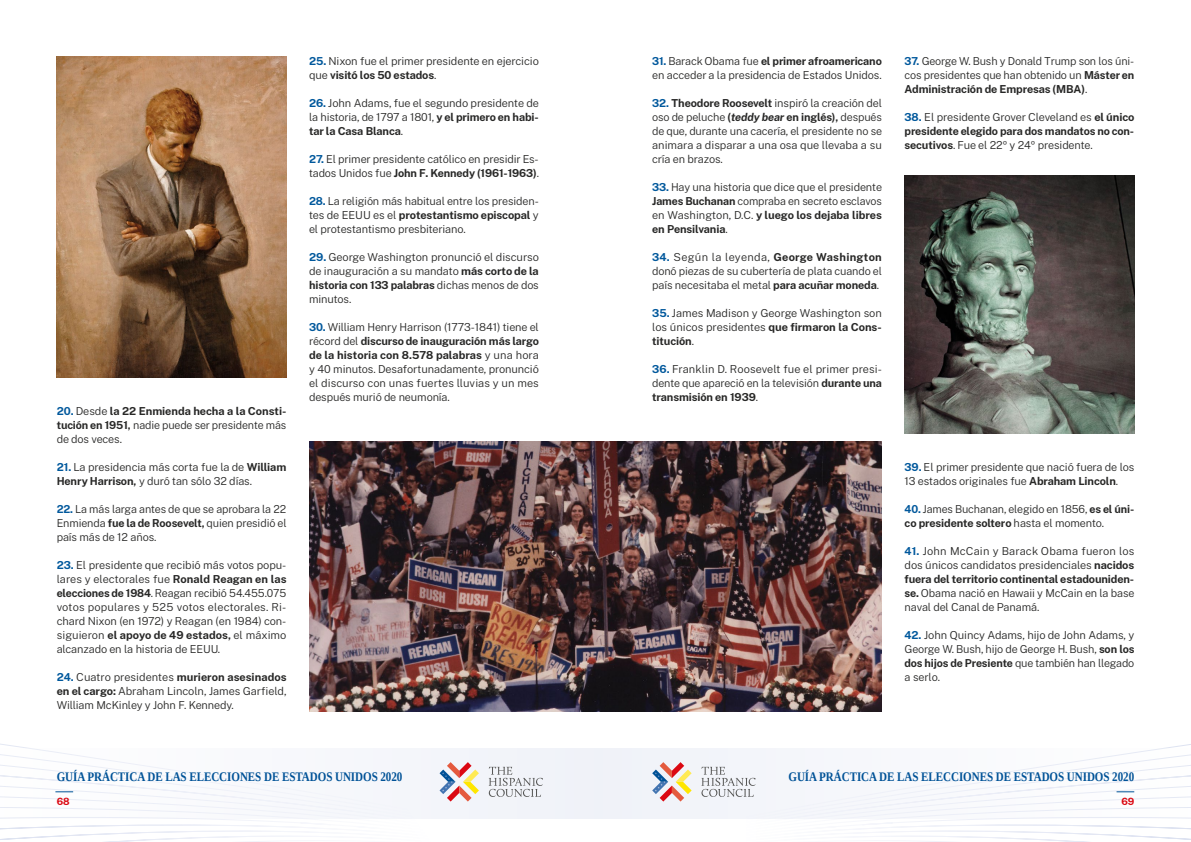
<style>
.page{position:relative;width:1191px;height:842px;background:#fff}
.page>*{position:absolute;margin:0;border:0;box-sizing:border-box;transform-origin:0 0}
.t1{font:700 13px "Liberation Serif";letter-spacing:-.005em;color:#005297;scale:.85 1}
.t2{font:300 11px/14px "Public Sans";letter-spacing:-.01em;color:#282827;text-align:justify}
.t3{font:700 11px/14px "Public Sans";letter-spacing:-.01em;color:#282827;text-align:justify}
.t4{font:700 10px "Public Sans";color:#db0812}
.s1{font-weight:700;color:#00589c}
.s2{font-weight:700}
.s3{font-weight:700;font-style:italic}
.s4{color:#00589c}
.s5{font-weight:300}
</style>
<div class="page">
<svg style="left:650px;top:744px;width:541px;height:98px"></svg>
<svg style="left:0;top:743px;width:650px;height:99px"></svg>
<div style="left:0;top:748px;width:1191px;height:70px;background:#f6f7fb"></div>
<svg style="left:489px;top:767px;width:54px;height:30px"></svg>
<svg style="left:439px;top:762px;width:40px;height:39px"></svg>
<svg style="left:701px;top:767px;width:54px;height:30px"></svg>
<svg style="left:652px;top:762px;width:39px;height:39px"></svg>
<svg style="left:1116px;top:791px;width:18px;height:1px"></svg>
<svg style="left:55px;top:791px;width:18px;height:1px"></svg>
<img style="left:57px;top:57px;width:229px;height:321px">
<img style="left:904px;top:176px;width:230px;height:258px">
<img style="left:309px;top:441px;width:573px;height:270px">
<p class="t2" style="left:57px;top:403px;width:231px"><span class="s1">20.</span> Desde <span class="s2">la 22 Enmienda hecha a la Consti&shy;tución en 1951,</span> nadie puede ser presidente más de dos veces.</p>
<p class="t2" style="left:57px;top:459px;width:231px"><span class="s1">21.</span> La presidencia más corta fue la de <span class="s2">William<br>Henry Harrison,</span> y duró tan sólo 32 días.</p>
<p class="t2" style="left:57px;top:501px;width:231px"><span class="s1">22.</span> La más larga antes de que se aprobara la 22<br>Enmienda <span class="s2">fue la de Roosevelt,</span> quien presidió el país más de 12 años.</p>
<p class="t2" style="left:57px;top:557px;width:231px"><span class="s1">23.</span> El presidente que recibió más votos popu&shy;lares y electorales fue <span class="s2">Ronald Reagan en las elecciones de 1984</span>. Reagan recibió 54.455.075 votos populares y 525 votos electorales. Ri&shy;chard Nixon (en 1972) y Reagan (en 1984) con&shy;siguieron <span class="s2">el apoyo de 49 estados,</span> el máximo alcanzado en la historia de EEUU.</p>
<p class="t2" style="left:57px;top:669px;width:231px"><span class="s1">24.</span> Cuatro presidentes <span class="s2">murieron asesinados en el cargo:</span> Abraham Lincoln, James Garfield, William McKinley y John F. Kennedy.</p>
<p class="t2" style="left:309px;top:54px;width:231px"><span class="s1">25.</span> Nixon fue el primer presidente en ejercicio que <span class="s2">visitó los 50 estados</span>.</p>
<p class="t2" style="left:309px;top:96px;width:231px"><span class="s1">26.</span> John Adams, fue el segundo presidente de la historia, de 1797 a 1801, <span class="s2">y el primero en habi&shy;tar la Casa Blanca</span>.</p>
<p class="t2" style="left:309px;top:152px;width:231px"><span class="s1">27.</span> El primer presidente católico en presidir Es&shy;tados Unidos fue <span class="s2">John F. Kennedy (1961-1963)</span>.</p>
<p class="t2" style="left:309px;top:194px;width:231px"><span class="s1">28.</span> La religión más habitual entre los presiden&shy;tes de EEUU es el <span class="s2">protestantismo episcopal</span> y el protestantismo presbiteriano.</p>
<p class="t2" style="left:309px;top:250px;width:231px"><span class="s1">29.</span> George Washington pronunció el discurso de inauguración a su mandato <span class="s2">más corto de la historia con 133 palabras</span> dichas menos de dos minutos.</p>
<p class="t2" style="left:309px;top:320px;width:231px"><span class="s1">30.</span> William Henry Harrison (1773-1841) tiene el récord del <span class="s2">discurso de inauguración más largo de la historia con 8.578 palabras</span> y una hora y 40 minutos. Desafortunadamente, pronunció el discurso con unas fuertes lluvias y un mes después murió de neumonía.</p>
<p class="t2" style="left:652px;top:54px;width:231px"><span class="s1">31.</span> Barack Obama fue <span class="s2">el primer afroamericano </span>en acceder a la presidencia de Estados Unidos.</p>
<p class="t2" style="left:652px;top:96px;width:231px"><span class="s1">32.</span> <span class="s2">Theodore Roosevelt</span> inspiró la creación del oso de peluche <span class="s2">(</span><span class="s3">teddy bear</span> <span class="s2">en inglés),</span> después de que, durante una cacería, el presidente no se animara a disparar a una osa que llevaba a su cría en brazos.</p>
<p class="t2" style="left:652px;top:180px;width:231px"><span class="s1">33.</span> Hay una historia que dice que el presidente <span class="s2">James Buchanan</span> compraba en secreto esclavos en Washington, D.C. <span class="s2">y luego los dejaba libres en Pensilvania</span>.</p>
<p class="t2" style="left:652px;top:250px;width:231px"><span class="s1">34.</span> Según la leyenda, <span class="s2">George Washington </span>donó piezas de su cubertería de plata cuando el país necesitaba el metal <span class="s2">para acuñar moneda</span>.</p>
<p class="t2" style="left:652px;top:306px;width:231px"><span class="s1">35.</span> James Madison y George Washington son los únicos presidentes <span class="s2">que firmaron la Cons&shy;titución</span>.</p>
<p class="t2" style="left:652px;top:362px;width:231px"><span class="s1">36.</span> Franklin D. Roosevelt fue el primer presi&shy;dente que apareció en la televisión <span class="s2">durante una transmisión en 1939</span>.</p>
<p class="t2" style="left:904px;top:54px;width:231px"><span class="s1">37.</span> George W. Bush y Donald Trump son los úni&shy;cos presidentes que han obtenido un <span class="s2">Máster en Administración de Empresas (MBA)</span>.</p>
<p class="t3" style="left:904px;top:110px;width:231px"><span class="s4">38.</span> <span class="s5">El presidente Grover Cleveland es</span> el único presidente elegido para dos mandatos no con&shy;secutivos<span class="s5">. Fue el 22º y 24º presidente.</span></p>
<p class="t2" style="left:904px;top:460px;width:231px"><span class="s1">39.</span> El primer presidente que nació fuera de los<br>13 estados originales fue <span class="s2">Abraham Lincoln</span>.</p>
<p class="t2" style="left:904px;top:502px;width:231px"><span class="s1">40.</span> James Buchanan, elegido en 1856, <span class="s2">es el úni&shy;co presidente soltero</span> hasta el momento.</p>
<p class="t2" style="left:904px;top:544px;width:231px"><span class="s1">41.</span> John McCain y Barack Obama fueron los dos únicos candidatos presidenciales <span class="s2">nacidos fuera del territorio continental estadouniden&shy;se.</span> Obama nació en Hawaii y McCain en la base naval del Canal de Panamá.</p>
<p class="t2" style="left:904px;top:628px;width:231px"><span class="s1">42.</span> John Quincy Adams, hijo de John Adams, y George W. Bush, hijo de George H. Bush, <span class="s2">son los dos hijos de Presiente</span> que también han llegado a serlo.</p>
<p class="t1" style="left:57px;top:767px;width:408px">GUÍA PRÁCTICA DE LAS ELECCIONES DE ESTADOS UNIDOS 2020</p>
<p class="t1" style="left:788px;top:767px;width:408px">GUÍA PRÁCTICA DE LAS ELECCIONES DE ESTADOS UNIDOS 2020</p>
<p class="t4" style="left:57px;top:793px;width:14px">68</p>
<p class="t4" style="left:1121px;top:793px;width:14px">69</p>
</div>
